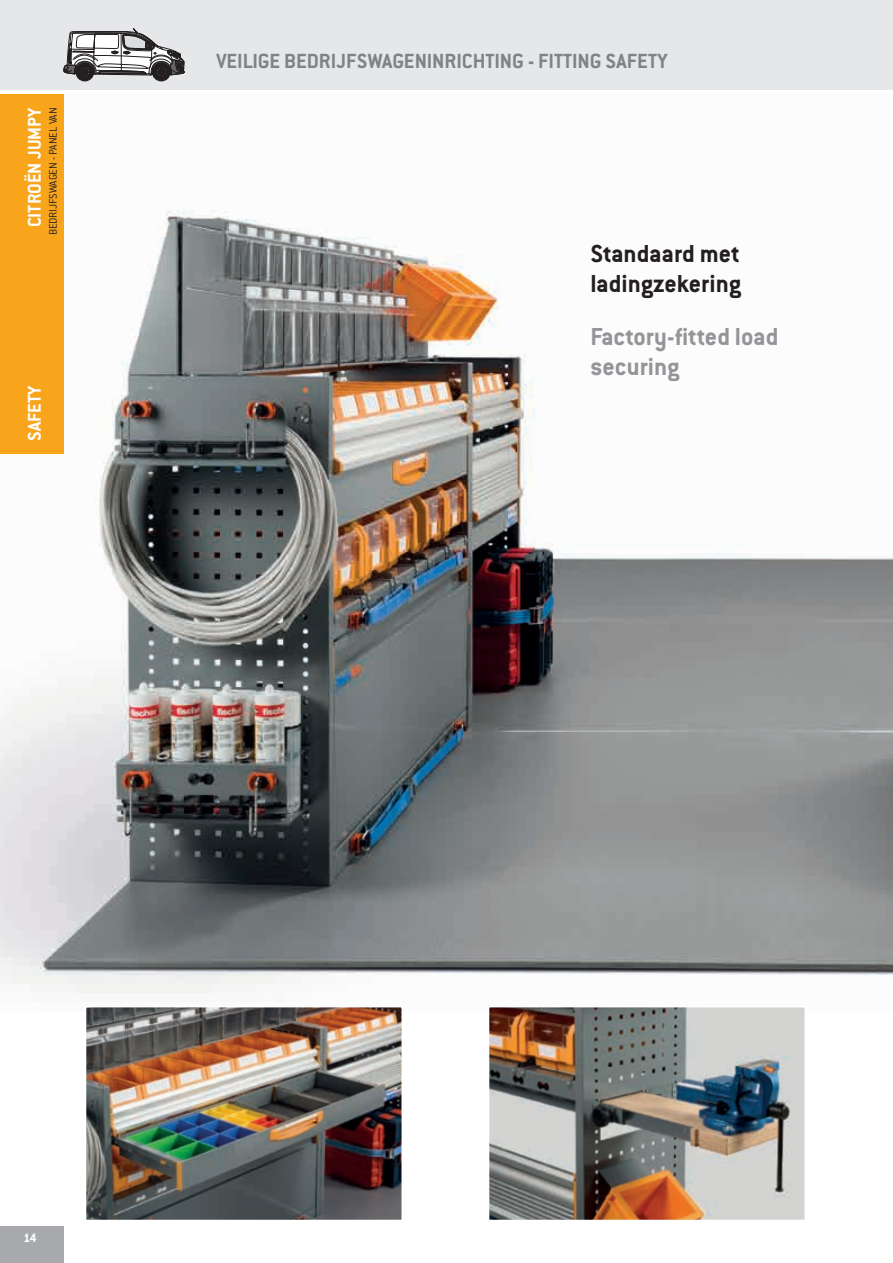
<style>
.page{position:relative;width:893px;height:1263px;background:#fff}
.page>*{position:absolute;margin:0;border:0;box-sizing:border-box;transform-origin:0 0}
.t1{font:700 27px/30px "Conduit ITC Pro";color:#231f20}
.t2{font:700 27px/30px "Conduit ITC Pro";color:#939598}
.t3{font:700 22.5px "Conduit ITC Pro";color:#808285}
.t4{font:700 20.25px "Conduit ITC Pro";color:#fff}
.t5{font:700 13.5px "Conduit ITC Pro";color:#fff}
.t6{font:300 12px "Conduit ITC Pro";letter-spacing:-.005em;color:#231f20}
</style>
<div class="page">
<div style="left:0;top:0;width:893px;height:90px;background:#e6e7e9"></div>
<img style="left:0;top:210px;width:880px;height:783px">
<img style="left:880px;top:558px;width:13px;height:417px">
<div style="left:76px;top:63px;width:18px;height:18px;background:#231f20;border-radius:50%"></div>
<div style="left:76px;top:63px;width:18px;height:18px;border:1px solid #231f20;border-radius:50%"></div>
<div style="left:77px;top:64px;width:16px;height:16px;border:1px solid #231f20;border-radius:50%"></div>
<div style="left:79px;top:66px;width:11px;height:12px;border:1px solid #231f20;border-radius:50%"></div>
<div style="left:152px;top:63px;width:18px;height:18px;background:#231f20;border-radius:50%"></div>
<div style="left:152px;top:63px;width:18px;height:18px;border:1px solid #231f20;border-radius:50%"></div>
<div style="left:153px;top:64px;width:16px;height:16px;border:1px solid #231f20;border-radius:50%"></div>
<div style="left:156px;top:66px;width:11px;height:12px;border:1px solid #231f20;border-radius:50%"></div>
<svg style="left:64px;top:29px;width:121px;height:48px"></svg>
<div style="left:0;top:1226px;width:64px;height:37px;background:#a8a9ad"></div>
<div style="left:0;top:95px;width:64px;height:359px;background:#f9a51b"></div>
<img style="left:491px;top:1009px;width:312px;height:209px">
<div style="left:488px;top:1006px;width:318px;height:215px;border:2px solid #fff"></div>
<img style="left:88px;top:1009px;width:312px;height:209px">
<div style="left:85px;top:1006px;width:318px;height:215px;border:2px solid #fff"></div>
<p class="t4" style="left:23px;top:227px;width:122px;rotate:-90deg">CITROËN JUMPY</p>
<p class="t6" style="left:47px;top:235px;width:129px;rotate:-90deg">BEDRIJFSWAGEN - PANEL VAN</p>
<p class="t4" style="left:23px;top:441px;width:58px;rotate:-90deg">SAFETY</p>
<p class="t3" style="left:216px;top:48px;width:453px">VEILIGE BEDRIJFSWAGENINRICHTING - FITTING SAFETY</p>
<p class="t1" style="left:590px;top:238px;width:152px">Standaard met ladingzekering</p>
<p class="t2" style="left:590px;top:321px;width:190px">Factory-fitted load securing</p>
<p class="t5" style="left:23px;top:1229px;width:15px">14</p>
</div>
